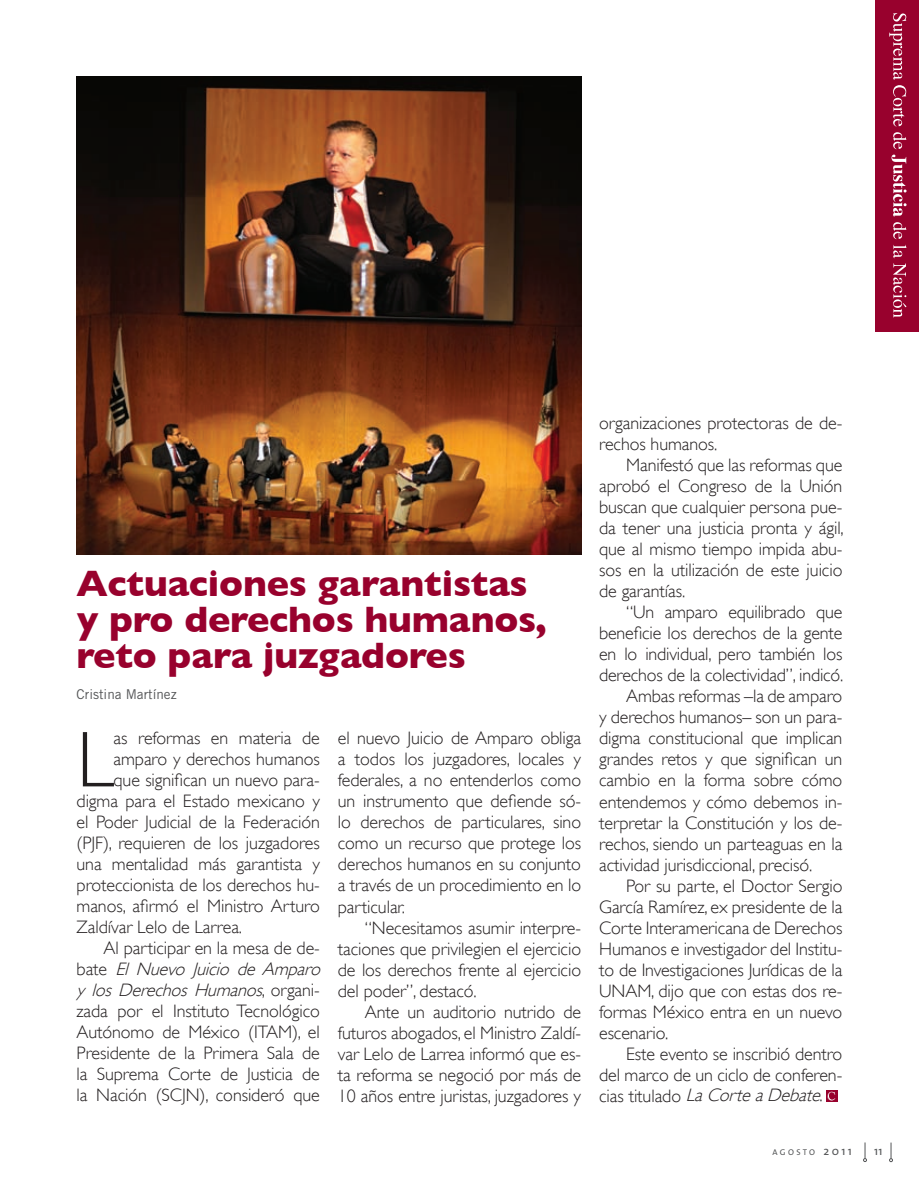
<style>
.page{position:relative;width:919px;height:1178px;background:#fff}
.page>*{position:absolute;margin:0;border:0;box-sizing:border-box;transform-origin:0 0}
.t1{font:300 79.5px "Gill Sans";color:#231f20}
.t2{font:700 37.5px/36px "Gill Sans";letter-spacing:-.005em;color:#98012d}
.t3{font:300 18px/21px "Gill Sans";letter-spacing:-.005em;color:#231f20;text-align:justify}
.t4{font:italic 300 18px "Gill Sans";color:#231f20}
.t5{font:13.5px "Trade Gothic";color:#545557}
.t6{font:12px "The Sans";color:#545557}
.t7{font:8.4px "The Sans";letter-spacing:.27em;color:#545557}
.s1{font-style:normal}
.s2{font-size:12px}
</style>
<div class="page">
<div style="left:875px;top:0;width:43px;height:331px;background:#98012d"></div>
<svg style="left:889px;top:13px;width:17px;height:136px"></svg>
<svg style="left:891px;top:155px;width:15px;height:84px"></svg>
<svg style="left:893px;top:245px;width:13px;height:73px"></svg>
<svg style="left:863px;top:1142px;width:3px;height:20px"></svg>
<svg style="left:889px;top:1142px;width:3px;height:20px"></svg>
<img style="left:77px;top:77px;width:504px;height:477px">
<svg style="left:826px;top:1090px;width:11px;height:11px"></svg>
<svg style="left:827px;top:1092px;width:8px;height:8px"></svg>
<h2 class="t2" style="left:77px;top:565px;width:472px">Actuaciones garantistas y pro derechos humanos, reto para juzgadores</h2>
<p class="t5" style="left:77px;top:686px;width:102px">Cristina Martínez</p>
<h1 class="t1" style="left:77px;top:714px;width:39px">L</h1>
<p class="t3" style="left:113px;top:728px;width:208px">as reformas en materia de</p>
<p class="t3" style="left:113px;top:749px;width:208px">amparo y derechos humanos</p>
<p class="t3" style="left:113px;top:770px;width:208px">que significan un nuevo para-</p>
<p class="t3" style="left:77px;top:791px;width:245px">digma para el Estado mexicano y</p>
<p class="t3" style="left:77px;top:812px;width:245px">el Poder Judicial de la Federación</p>
<p class="t3" style="left:77px;top:833px;width:245px">(PJF), requieren de los juzgadores</p>
<p class="t3" style="left:77px;top:854px;width:245px">una mentalidad más garantista y</p>
<p class="t3" style="left:77px;top:875px;width:245px">proteccionista de los derechos hu-</p>
<p class="t3" style="left:77px;top:896px;width:245px">manos, afirmó el Ministro Arturo</p>
<p class="t3" style="left:77px;top:917px;width:167px">Zaldívar Lelo de Larrea.</p>
<p class="t3" style="left:104px;top:938px;width:218px">Al participar en la mesa de de-</p>
<p class="t4" style="left:77px;top:959px;width:250px"><span class="s1">b a t e</span> El Nuevo Juicio de Amparo</p>
<p class="t4" style="left:77px;top:980px;width:245px">y los Derechos Humanos<span class="s1">, o r g a n i -</span></p>
<p class="t3" style="left:77px;top:1001px;width:245px">zada por el Instituto Tecnológico</p>
<p class="t3" style="left:77px;top:1022px;width:245px">Autónomo de México (ITAM), el</p>
<p class="t3" style="left:77px;top:1043px;width:245px">Presidente de la Primera Sala de</p>
<p class="t3" style="left:77px;top:1064px;width:245px">la Suprema Corte de Justicia de</p>
<p class="t3" style="left:77px;top:1085px;width:245px">la Nación (SCJN), consideró que</p>
<p class="t3" style="left:338px;top:728px;width:245px">el nuevo Juicio de Amparo obliga a todos los juzgadores, locales y federales, a no entenderlos como un instrumento que defiende só&shy;lo derechos de particulares, sino como un recurso que protege los derechos humanos en su conjunto a través de un procedimiento en lo particular.</p>
<p class="t3" style="left:338px;top:917px;width:245px;text-indent:27px">“Necesitamos asumir interpre&shy;taciones que privilegien el ejercicio de los derechos frente al ejercicio del poder”, destacó.</p>
<p class="t3" style="left:338px;top:1001px;width:245px;text-indent:27px">Ante un auditorio nutrido de futuros abogados, el Ministro Zaldí&shy;var Lelo de Larrea informó que es&shy;ta reforma se negoció por más de 10 años entre juristas, juzgadores y</p>
<p class="t3" style="left:599px;top:413px;width:245px">organizaciones protectoras de de&shy;rechos humanos.</p>
<p class="t3" style="left:599px;top:455px;width:246px;text-indent:27px">Manifestó que las reformas que aprobó el Congreso de la Unión buscan que cualquier persona pue&shy;da tener una justicia pronta y ágil, que al mismo tiempo impida abu&shy;sos en la utilización de este juicio de garantías.</p>
<p class="t3" style="left:626px;top:602px;width:218px">“Un amparo equilibrado que</p>
<p class="t3" style="left:599px;top:623px;width:245px">beneficie los derechos de la gente</p>
<p class="t3" style="left:599px;top:644px;width:245px">en lo individual, pero también los</p>
<p class="t3" style="left:599px;top:665px;width:246px">derechos de la colectividad”, indicó.</p>
<p class="t3" style="left:626px;top:686px;width:218px">Ambas reformas –la de amparo</p>
<p class="t3" style="left:599px;top:707px;width:245px">y derechos humanos– son un para-</p>
<p class="t3" style="left:599px;top:728px;width:245px">digma constitucional que implican</p>
<p class="t3" style="left:599px;top:749px;width:245px">grandes retos y que significan un</p>
<p class="t3" style="left:599px;top:770px;width:245px">cambio en la forma sobre cómo</p>
<p class="t3" style="left:599px;top:791px;width:245px">entendemos y cómo debemos in-</p>
<p class="t3" style="left:599px;top:812px;width:245px">terpretar la Constitución y los de-</p>
<p class="t3" style="left:599px;top:833px;width:245px">rechos, siendo un parteaguas en la</p>
<p class="t3" style="left:599px;top:854px;width:214px">actividad jurisdiccional, precisó.</p>
<p class="t3" style="left:626px;top:875px;width:218px">Por su parte, el Doctor Sergio</p>
<p class="t3" style="left:599px;top:896px;width:245px">García Ramírez, ex presidente de la</p>
<p class="t3" style="left:599px;top:917px;width:245px">Corte Interamericana de Derechos</p>
<p class="t3" style="left:599px;top:938px;width:245px">Humanos e investigador del Institu-</p>
<p class="t3" style="left:599px;top:959px;width:245px">to de Investigaciones Jurídicas de la</p>
<p class="t3" style="left:599px;top:980px;width:245px">UNAM, dijo que con estas dos re-</p>
<p class="t3" style="left:599px;top:1001px;width:245px">formas México entra en un nuevo</p>
<p class="t3" style="left:599px;top:1022px;width:71px">escenario.</p>
<p class="t3" style="left:626px;top:1043px;width:218px">Este evento se inscribió dentro</p>
<p class="t3" style="left:599px;top:1064px;width:245px">del marco de un ciclo de conferen-</p>
<p class="t4" style="left:599px;top:1085px;width:227px"><span class="s1">c i a s t i t u l a d o</span> LaCorteaDebate<span class="s1">.</span></p>
<p class="t7" style="left:772px;top:1145px;width:81px">AGOSTO <span class="s2">2011</span></p>
<p class="t6" style="left:874px;top:1141px;width:10px">11</p>
</div>
